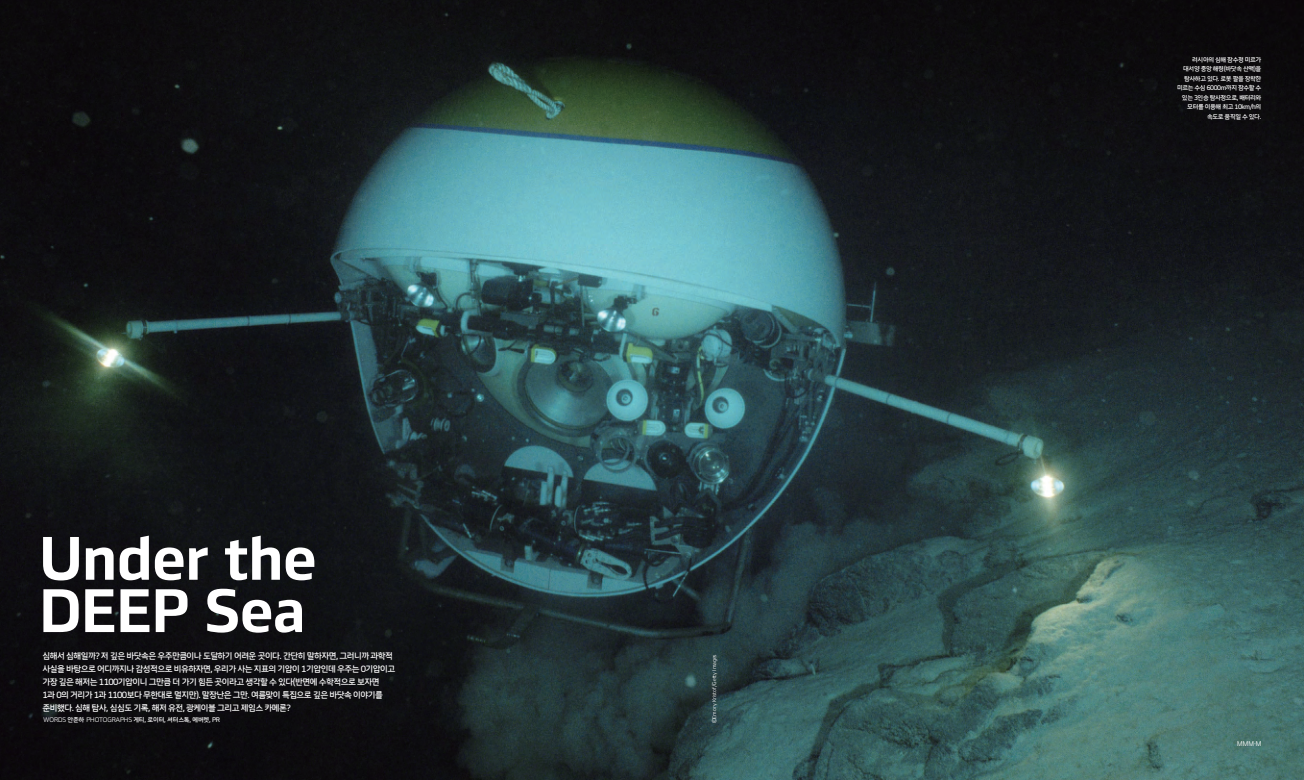
<style>
.page{position:relative;width:1304px;height:780px;background:#fff}
.page>*{position:absolute;margin:0;border:0;box-sizing:border-box;transform-origin:0 0}
.Miu-영문_제목{font:600 57px/52.3px "Hankook";color:#fff}
.Miu-전문{font:8.5px/13px "Hankook KR Regular";letter-spacing:-.07em;color:#fff}
.t1{font:6.5px "Hankook";color:#fff}
.Miu-캡션{font:6.2px/9.5px "Hankook KR Regular";letter-spacing:-.065em;color:#fff;text-align:right}
.Miu-캡션-2{font:6.2px "Hankook KR Regular";letter-spacing:-.04em;color:#fff}
.Miu-캡션_번호{font:5px "Hankook";color:#fff}
.s1{font-family:"Hankook"}
.s2{font-family:"Hankook KR Regular"}
</style>
<div class="page">
<img style="left:0;top:0;width:1304px;height:780px">
<p class="Miu-영문_제목" style="left:40px;top:529px;width:278px">Under the<br>DEEP Sea</p>
<p class="Miu-전문" style="left:43px;top:649px;width:354px">심해서 심해일까? 저 깊은 바닷속은 우주만큼이나 도달하기 어려운 곳이다. 간단히 말하자면, 그러니까 과학적 사실을 바탕으로 어디까지나 감성적으로 비유하자면, 우리가 사는 지표의 기압이 1기압인데 우주는 0기압이고 가장 깊은 해저는 1100기압이니 그만큼 더 가기 힘든 곳이라고 생각할 수 있다(반면에 수학적으로 보자면<br>1과 0의 거리가 1과 1100보다 무한대로 멀지만). 말장난은 그만. 여름맞이 특집으로 깊은 바닷속 이야기를 준비했다. 심해 탐사, 심심도 기록, 해저 유전, 광케이블 그리고 제임스 카메론?</p>
<p class="Miu-캡션-2" style="left:44px;top:716px;width:178px"><span class="s1">WORDS</span> 안준하 <span class="s1">PHOTOGRAPHS</span> 게티, 로이터, 셔터스톡, 에버렛, PR</p>
<p class="Miu-캡션_번호" style="left:710px;top:723px;width:71px;rotate:-90deg"><span class="s2">ⓒ</span>Emory Kristof/Getty Images</p>
<p class="Miu-캡션" style="left:1177px;top:55px;width:86px">러시아의 심해 잠수정 미르가 대서양 중앙 해령(바닷속 산맥)을 탐사하고 있다. 로봇 팔을 장착한 미르는 수심 6000m까지 잠수할 수 있는 3인승 탐사정으로, 배터리와 모터를 이용해 최고 10km/h의 속도로 움직일 수 있다.</p>
<p class="t1" style="left:1237px;top:738px;width:26px">MMM·M</p>
</div>
